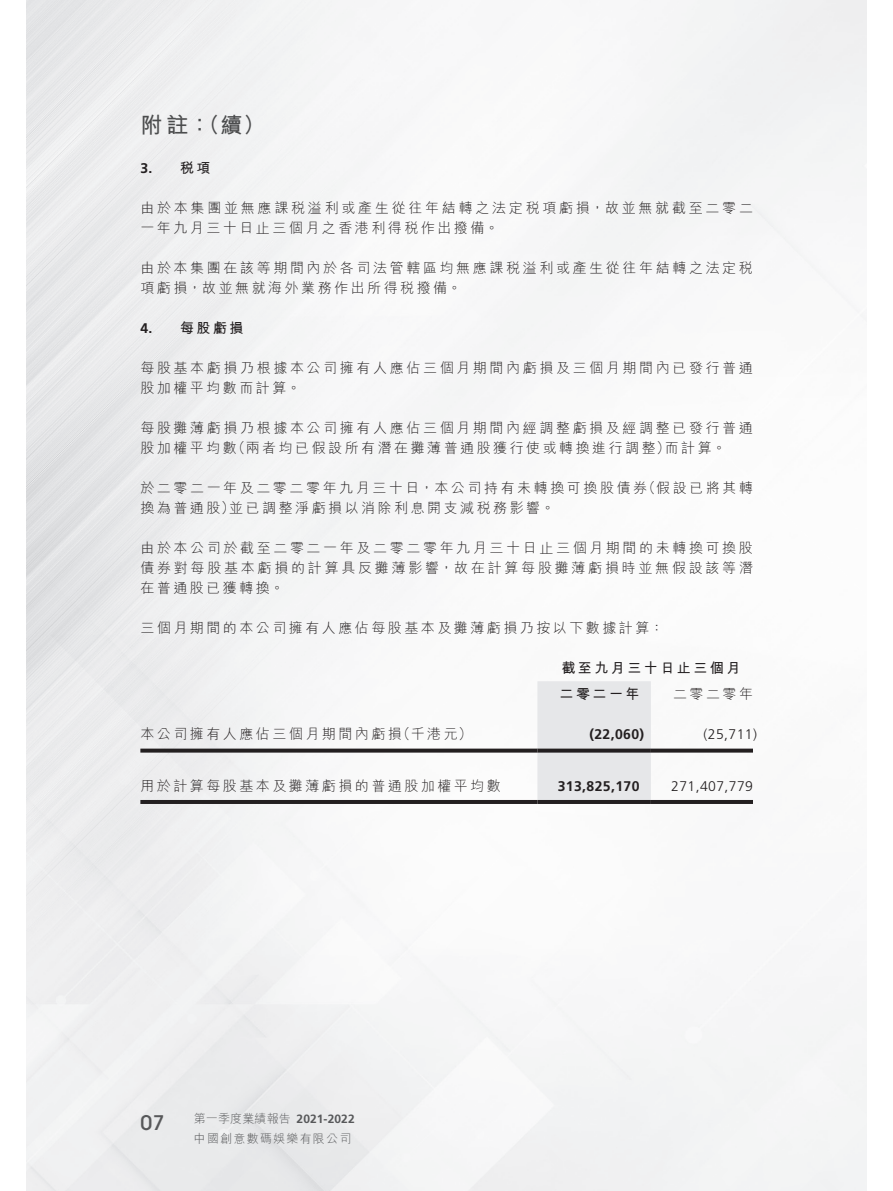
<style>
.page{position:relative;width:893px;height:1191px;background:#fff}
.page>*{position:absolute;margin:0;border:0;box-sizing:border-box;transform-origin:0 0}
.t1{font:22.05px "M Hei HK Bold E Ten B5 H";color:#4b4c4d}
.t2{font:500 19.95px "ITC Avant Garde Std";color:#57585a}
.t3{font:13.95px/20px "M Hei HK Light E Ten B5 H";letter-spacing:.185em;color:#231f20}
.t4{font:700 13.95px "Frutiger LT Std";letter-spacing:.03em;color:#231f20}
.t5{font:13.95px/26px "M Hei HK Bold E Ten B5 H";letter-spacing:.18em;color:#231f20}
.t6{font:300 13.95px "Frutiger LT Std";letter-spacing:.03em;color:#231f20}
.t7{font:700 12px "Frutiger LT Std";letter-spacing:.01em;color:#57585a}
.t8{font:12px "M Hei HK Light E Ten B5 H";letter-spacing:.105em;color:#57585a}
.s1{font-family:"M Hei HK Bold E Ten B5 H";font-weight:400}
.s2{font-family:"Frutiger LT Std";font-weight:700}
.s3{font-family:"M Hei HK Light E Ten B5 H";font-weight:400}
</style>
<div class="page">
<div style="left:537px;top:681px;width:114px;height:119px;background:#e6e7e9"></div>
<svg style="left:140px;top:749px;width:397px;height:4px;background:#373334"></svg>
<svg style="left:537px;top:749px;width:114px;height:4px"></svg>
<svg style="left:651px;top:749px;width:102px;height:4px"></svg>
<hr style="left:140px;top:800px;width:397px;height:4px;background:#231f20">
<hr style="left:537px;top:800px;width:114px;height:4px;background:#231f20">
<hr style="left:651px;top:800px;width:102px;height:4px;background:#231f20">
<h1 class="t1" style="left:140px;top:117px;width:126px">附註：（續）</h1>
<p class="t4" style="left:140px;top:161px;width:72px">3. <span class="s1">稅項</span></p>
<p class="t3" style="left:140px;top:200px;width:614px">由於本集團並無應課稅溢利或產生從往年結轉之法定稅項虧損，故並無就截至二零二一年九月三十日止三個月之香港利得稅作出撥備。</p>
<p class="t3" style="left:140px;top:260px;width:614px">由於本集團在該等期間內於各司法管轄區均無應課稅溢利或產生從往年結轉之法定稅項虧損，故並無就海外業務作出所得稅撥備。</p>
<p class="t5" style="left:140px;top:317px;width:105px"><span class="s2">4.</span> 每股虧損</p>
<p class="t3" style="left:140px;top:360px;width:614px">每股基本虧損乃根據本公司擁有人應佔三個月期間內虧損及三個月期間內已發行普通股加權平均數而計算。</p>
<p class="t3" style="left:140px;top:420px;width:614px">每股攤薄虧損乃根據本公司擁有人應佔三個月期間內經調整虧損及經調整已發行普通股加權平均數（兩者均已假設所有潛在攤薄普通股獲行使或轉換進行調整）而計算。</p>
<p class="t3" style="left:140px;top:480px;width:614px">於二零二一年及二零二零年九月三十日，本公司持有未轉換可換股債券（假設已將其轉換為普通股）並已調整淨虧損以消除利息開支減稅務影響。</p>
<p class="t3" style="left:140px;top:540px;width:614px;text-align:justify">由於本公司於截至二零二一年及二零二零年九月三十日止三個月期間的未轉換可換股債券對每股基本虧損的計算具反攤薄影響，故在計算每股攤薄虧損時並無假設該等潛在普通股已獲轉換。</p>
<p class="t3" style="left:140px;top:620px;width:525px">三個月期間的本公司擁有人應佔每股基本及攤薄虧損乃按以下數據計算：</p>
<p class="t5" style="left:559px;top:657px;width:182px">截至九月三十日止三個月二零二一年</p>
<p class="t3" style="left:673px;top:686px;width:81px">二零二零年</p>
<p class="t3" style="left:140px;top:726px;width:333px">本公司擁有人應佔三個月期間內虧損（千港元）</p>
<p class="t4" style="left:589px;top:726px;width:56px">(22,060)</p>
<p class="t6" style="left:703px;top:729px;width:55px">(25,711)</p>
<p class="t3" style="left:140px;top:778px;width:362px">用於計算每股基本及攤薄虧損的普通股加權平均數</p>
<p class="t4" style="left:557px;top:778px;width:83px">313,825,170</p>
<p class="t6" style="left:671px;top:780px;width:83px">271,407,779</p>
<h2 class="t2" style="left:140px;top:1112px;width:26px">07</h2>
<p class="t7" style="left:194px;top:1111px;width:162px"><span class="s3">第一季度業績報告</span> 2021-2022</p>
<p class="t8" style="left:194px;top:1134px;width:159px">中國創意數碼娛樂有限公司</p>
</div>
